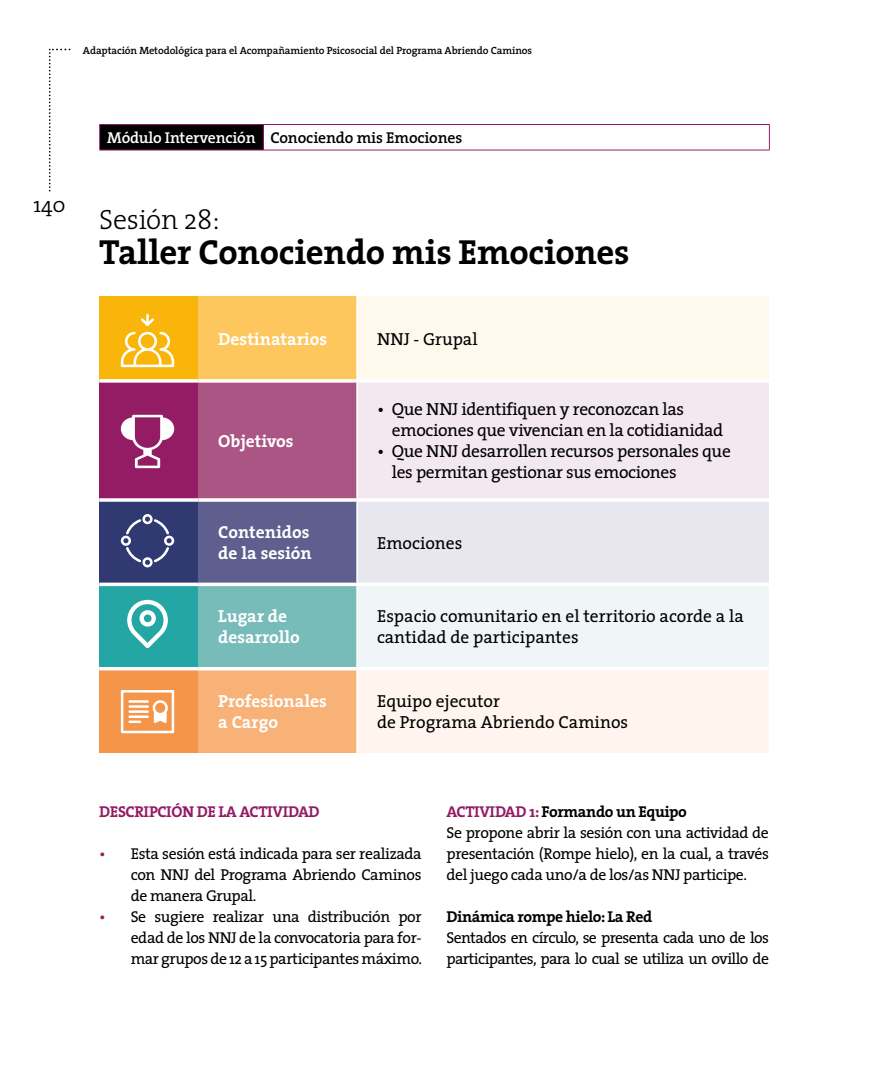
<style>
.page{position:relative;width:893px;height:1067px;background:#fff}
.page>*{position:absolute;margin:0;border:0;box-sizing:border-box;transform-origin:0 0}
.t1{font:700 35px "The Serif";letter-spacing:-.01em;color:#000}
.t2{font:300 28px "The Serif";letter-spacing:-.01em;color:#000}
.t3{font:300 21.35px "The Serif";color:#000}
.t4{font:17.5px/21px "The Serif Plain";letter-spacing:-.02em;color:#000}
.t5{font:17.5px/21px "The Serif Plain";color:#000}
.t6{font:700 17.5px/21px "The Serif";color:#fff}
.t7{font:15.75px/21px "The Serif Plain";letter-spacing:-.025em;color:#000;text-align:justify}
.t8{font:700 15.75px "The Serif";letter-spacing:-.025em;color:#000}
.t9{font:600 15.75px "The Serif";letter-spacing:-.01em;color:#000}
.t10{font:700 15.75px "The Serif";letter-spacing:-.025em;color:#931c65}
.t11{font:600 10.5px "The Serif";letter-spacing:-.01em;color:#000}
.s1{color:#fff}
.s2{color:#931c65}
</style>
<div class="page">
<svg style="left:49px;top:49px;width:21px;height:143px"></svg>
<div style="left:100px;top:124px;width:163px;height:26px;background:#000"></div>
<hr style="left:99px;top:124px;width:164px;height:1px;background:#931c65">
<svg style="left:99px;top:125px;width:1px;height:25px"></svg>
<hr style="left:263px;top:124px;width:507px;height:1px;background:#931c65">
<svg style="left:263px;top:125px;width:1px;height:25px"></svg>
<svg style="left:769px;top:125px;width:1px;height:25px"></svg>
<hr style="left:99px;top:150px;width:164px;height:1px;background:#931c65">
<hr style="left:263px;top:150px;width:507px;height:1px;background:#931c65">
<div style="left:99px;top:296px;width:99px;height:85px;background:#fab50b"></div>
<div style="left:198px;top:296px;width:159px;height:85px;background:#fdc75e"></div>
<div style="left:357px;top:296px;width:412px;height:85px;background:#fff8ec"></div>
<div style="left:99px;top:381px;width:99px;height:119px;background:#931c65"></div>
<div style="left:198px;top:381px;width:159px;height:119px;background:#aa5584"></div>
<div style="left:357px;top:381px;width:412px;height:119px;background:#f3e8ef"></div>
<div style="left:99px;top:500px;width:99px;height:84px;background:#303971"></div>
<div style="left:198px;top:500px;width:159px;height:84px;background:#5e5e8f"></div>
<div style="left:357px;top:500px;width:412px;height:84px;background:#e8e7f0"></div>
<div style="left:99px;top:584px;width:99px;height:84px;background:#24a6a4"></div>
<div style="left:198px;top:584px;width:159px;height:84px;background:#78bcba"></div>
<div style="left:357px;top:584px;width:412px;height:84px;background:#f0f6f7"></div>
<div style="left:99px;top:668px;width:99px;height:85px;background:#f4954a"></div>
<div style="left:198px;top:668px;width:159px;height:85px;background:#f8b278"></div>
<div style="left:357px;top:668px;width:412px;height:85px;background:#fff5ee"></div>
<hr style="left:356px;top:296px;width:2px;height:83px;background:#fff">
<hr style="left:356px;top:382px;width:2px;height:116px;background:#fff">
<hr style="left:356px;top:502px;width:2px;height:80px;background:#fff">
<hr style="left:356px;top:586px;width:2px;height:81px;background:#fff">
<hr style="left:356px;top:670px;width:2px;height:83px;background:#fff">
<hr style="left:99px;top:379px;width:99px;height:3px;background:#fff">
<hr style="left:198px;top:379px;width:159px;height:3px;background:#fff">
<hr style="left:357px;top:379px;width:412px;height:3px;background:#fff">
<svg style="left:99px;top:498px;width:99px;height:4px"></svg>
<svg style="left:198px;top:498px;width:159px;height:4px"></svg>
<hr style="left:357px;top:498px;width:412px;height:4px;background:#fff">
<svg style="left:99px;top:582px;width:99px;height:4px"></svg>
<svg style="left:198px;top:582px;width:159px;height:4px"></svg>
<svg style="left:357px;top:582px;width:412px;height:4px;fill:#fff"></svg>
<hr style="left:99px;top:667px;width:99px;height:3px;background:#fff">
<hr style="left:198px;top:667px;width:159px;height:3px;background:#fff">
<hr style="left:357px;top:667px;width:412px;height:3px;background:#fff">
<svg style="left:121px;top:514px;width:53px;height:53px"></svg>
<svg style="left:121px;top:415px;width:53px;height:53px"></svg>
<svg style="left:121px;top:690px;width:53px;height:43px"></svg>
<svg style="left:121px;top:314px;width:53px;height:53px"></svg>
<svg style="left:127px;top:600px;width:41px;height:48px"></svg>
<p class="t11" style="left:83px;top:41px;width:451px">Adaptación Metodológica para el Acompañamiento Psicosocial del Programa Abriendo Caminos</p>
<h3 class="t3" style="left:34px;top:187px;width:33px">140</h3>
<p class="t9" style="left:107px;top:125px;width:357px"><span class="s1">Módulo Intervención</span> Conociendo mis Emociones</p>
<h2 class="t2" style="left:99px;top:196px;width:122px">Sesión 28:</h2>
<h1 class="t1" style="left:99px;top:223px;width:532px">Taller Conociendo mis Emociones</h1>
<p class="t6" style="left:218px;top:328px;width:110px">Destinatarios</p>
<p class="t5" style="left:377px;top:328px;width:102px">NNJ - Grupal</p>
<p class="t6" style="left:218px;top:430px;width:77px">Objetivos</p>
<p class="t4" style="left:392px;top:398px;width:333px;text-indent:-15px">• Que NNJ identifiquen y reconozcan las emociones que vivencian en la cotidianidad</p>
<p class="t4" style="left:392px;top:440px;width:341px;text-indent:-15px">• Que NNJ desarrollen recursos personales que les permitan gestionar sus emociones</p>
<p class="t6" style="left:218px;top:521px;width:95px">Contenidos de la sesión</p>
<p class="t5" style="left:377px;top:531px;width:87px">Emociones</p>
<p class="t6" style="left:218px;top:605px;width:83px">Lugar de desarrollo</p>
<p class="t5" style="left:377px;top:605px;width:368px">Espacio comunitario en el territorio acorde a la cantidad de participantes</p>
<p class="t6" style="left:218px;top:690px;width:110px">Profesionales a Cargo</p>
<p class="t5" style="left:377px;top:690px;width:253px">Equipo ejecutor<br>de Programa Abriendo Caminos</p>
<p class="t10" style="left:99px;top:798px;width:222px">DESCRIPCIÓN DE LA ACTIVIDAD</p>
<p class="t7" style="left:131px;top:842px;width:292px;text-indent:-32px"><span class="s2">•</span> Esta sesión está indicada para ser realizada con NNJ del Programa Abriendo Caminos de manera Grupal.</p>
<p class="t7" style="left:131px;top:905px;width:293px;text-indent:-32px"><span class="s2">•</span> Se sugiere realizar una distribución por edad de los NNJ de la convocatoria para for&shy;mar grupos de 12 a 15 participantes máximo.</p>
<p class="t8" style="left:446px;top:798px;width:242px"><span class="s2">ACTIVIDAD 1:</span> Formando un Equipo</p>
<p class="t7" style="left:446px;top:821px;width:324px">Se propone abrir la sesión con una actividad de presentación (Rompe hielo), en la cual, a través del juego cada uno/a de los/as NNJ participe.</p>
<p class="t8" style="left:446px;top:903px;width:207px">Dinámica rompe hielo: La Red</p>
<p class="t7" style="left:446px;top:926px;width:324px">Sentados en círculo, se presenta cada uno de los participantes, para lo cual se utiliza un ovillo de</p>
</div>
